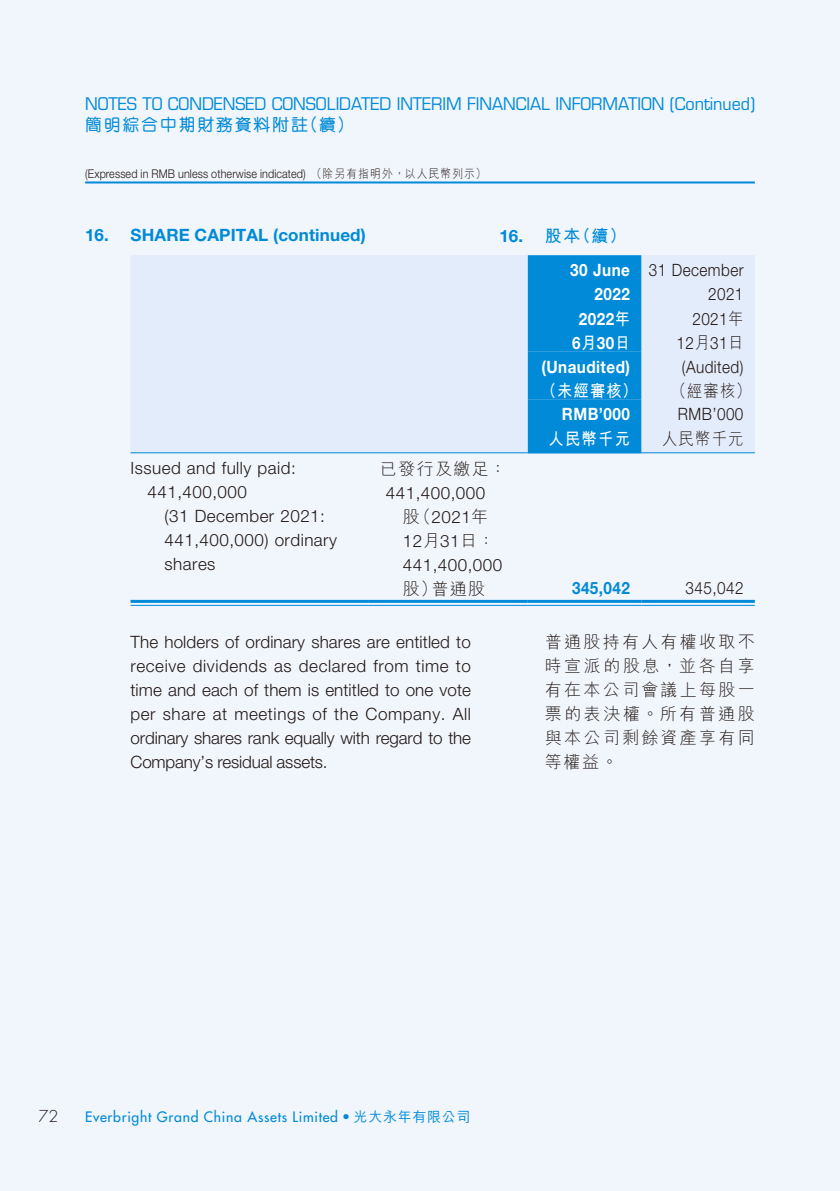
<style>
.page{position:relative;width:840px;height:1191px;background:#fff}
.page>*{position:absolute;margin:0;border:0;box-sizing:border-box;transform-origin:0 0}
.t1{font:300 17px/24px "Helvetica Neue LT Std";letter-spacing:.03em;color:#231916}
.t2{font:300 17px/24px "M Hei HK";letter-spacing:.135em;color:#231916;text-align:justify}
.t3{font:17px "Eurostile LT Std";letter-spacing:-.005em;color:#008ad8;scale:.95 1}
.t4{font:300 17px/24px "Helvetica Neue LT Std";letter-spacing:.03em;color:#231916;text-align:right;scale:.9 1}
.t5{font:700 17px/24px "Helvetica Neue LT Std";letter-spacing:.03em;color:#fff;text-align:right;scale:.9 1}
.t6{font:700 17px "Helvetica Neue LT Std";letter-spacing:.01em;color:#008ad8}
.t7{font:500 17px "M Yuen HK";letter-spacing:.1em;color:#008ad8}
.t8{font:700 17px "M Hei HK";letter-spacing:.08em;color:#fff;scale:.9 1}
.t9{font:300 17px "M Hei HK";letter-spacing:.135em;color:#231916;scale:.9 1}
.t10{font:700 17px "M Hei HK";color:#008ad8}
.t11{font:700 17px "Helvetica Neue LT Std";letter-spacing:.01em;color:#008ad8;scale:.9 1}
.t12{font:300 16px "Futura Std";color:#231916}
.t13{font:500 14px "Futura Std";letter-spacing:.05em;color:#008ad8}
.t14{font:300 12px "Helvetica Neue LT Std";letter-spacing:.01em;color:#231916;scale:.9 1}
.s1{font-family:"M Hei HK"}
.s2{font-family:"Helvetica Neue LT Std"}
</style>
<div class="page">
<div style="left:0;top:0;width:839px;height:1191px;background:#f1f5fc"></div>
<hr style="left:839px;top:0;width:1px;height:1191px;background:#f1f5fc">
<hr style="left:85px;top:181px;width:669px;height:2px;background:#008ad8">
<div style="left:131px;top:255px;width:623px;height:197px;background:#e3ecfa"></div>
<div style="left:527px;top:255px;width:114px;height:197px;background:#008ad8"></div>
<hr style="left:130px;top:452px;width:239px;height:1px;background:#008ad8">
<hr style="left:369px;top:452px;width:158px;height:1px;background:#008ad8">
<hr style="left:527px;top:452px;width:114px;height:1px;background:#008ad8">
<hr style="left:641px;top:452px;width:113px;height:1px;background:#008ad8">
<hr style="left:130px;top:600px;width:239px;height:3px;background:#008ad8">
<hr style="left:130px;top:605px;width:239px;height:1px;background:#008ad8">
<hr style="left:369px;top:600px;width:158px;height:3px;background:#008ad8">
<hr style="left:369px;top:605px;width:158px;height:1px;background:#008ad8">
<hr style="left:527px;top:600px;width:114px;height:3px;background:#008ad8">
<hr style="left:527px;top:605px;width:114px;height:1px;background:#008ad8">
<hr style="left:641px;top:600px;width:113px;height:3px;background:#008ad8">
<hr style="left:641px;top:605px;width:113px;height:1px;background:#008ad8">
<p class="t3" style="left:85px;top:93px;width:706px">NOTES TO CONDENSED CONSOLIDATED INTERIM FINANCIAL INFORMATION (Continued)</p>
<p class="t7" style="left:85px;top:116px;width:270px">簡明綜合中期財務資料附註（續）</p>
<p class="t14" style="left:85px;top:167px;width:447px">(Expressed in RMB unless otherwise indicated) <span class="s1">（除另有指明外，以人民幣列示）</span></p>
<p class="t6" style="left:85px;top:224px;width:282px">16. SHARE CAPITAL (continued)</p>
<p class="t10" style="left:499px;top:223px;width:128px"><span class="s2">16.</span> 股本（續）</p>
<p class="t5" style="left:570px;top:258px;width:68px">30 June<br>2022</p>
<p class="t4" style="left:648px;top:258px;width:107px">31 December<br>2021</p>
<p class="t5" style="left:571px;top:307px;width:66px;text-align:center">2022<span class="s1">年<br></span>6<span class="s1">月</span>30<span class="s1">日</span></p>
<p class="t4" style="left:676px;top:307px;width:76px">2021<span class="s1">年<br></span>12<span class="s1">月</span>31<span class="s1">日</span></p>
<p class="t5" style="left:541px;top:355px;width:100px">(Unaudited)</p>
<p class="t4" style="left:681px;top:355px;width:70px">(Audited)</p>
<p class="t8" style="left:541px;top:378px;width:108px">（未經審核）</p>
<p class="t9" style="left:671px;top:382px;width:90px">（經審核）</p>
<p class="t5" style="left:561px;top:402px;width:77px">RMB’000</p>
<p class="t4" style="left:677px;top:402px;width:74px">RMB’000</p>
<p class="t8" style="left:548px;top:426px;width:92px">人民幣千元</p>
<p class="t9" style="left:661px;top:430px;width:92px">人民幣千元</p>
<p class="t1" style="left:130px;top:456px;width:167px">Issued and fully paid:</p>
<p class="t2" style="left:380px;top:456px;width:128px">已發行及繳足：</p>
<p class="t1" style="left:164px;top:480px;width:174px;text-indent:-17px">441,400,000<br>(31 December 2021:<br>441,400,000) ordinary shares</p>
<p class="t1" style="left:402px;top:481px;width:101px;text-indent:-17px">441,400,000<span class="s1">股（</span>2021<span class="s1">年<br></span>12<span class="s1">月</span>31<span class="s1">日：<br></span>441,400,000</p>
<p class="t2" style="left:402px;top:577px;width:84px">股）普通股</p>
<p class="t11" style="left:571px;top:578px;width:66px">345,042</p>
<p class="t4" style="left:685px;top:576px;width:66px">345,042</p>
<p class="t1" style="left:130px;top:629px;width:342px;text-align:justify">The holders of ordinary shares are entitled to receive dividends as declared from time to time and each of them is entitled to one vote per share at meetings of the Company. All ordinary shares rank equally with regard to the Company’s residual assets.</p>
<p class="t2" style="left:544px;top:629px;width:211px">普通股持有人有權收取不時宣派的股息，並各自享有在本公司會議上每股一票的表決權。所有普通股與本公司剩餘資產享有同等權益。</p>
<p class="t12" style="left:39px;top:1106px;width:21px">72</p>
<p class="t13" style="left:85px;top:1107px;width:387px">Everbright Grand China Assets Limited <span class="s1">• 光大永年有限公司</span></p>
</div>
